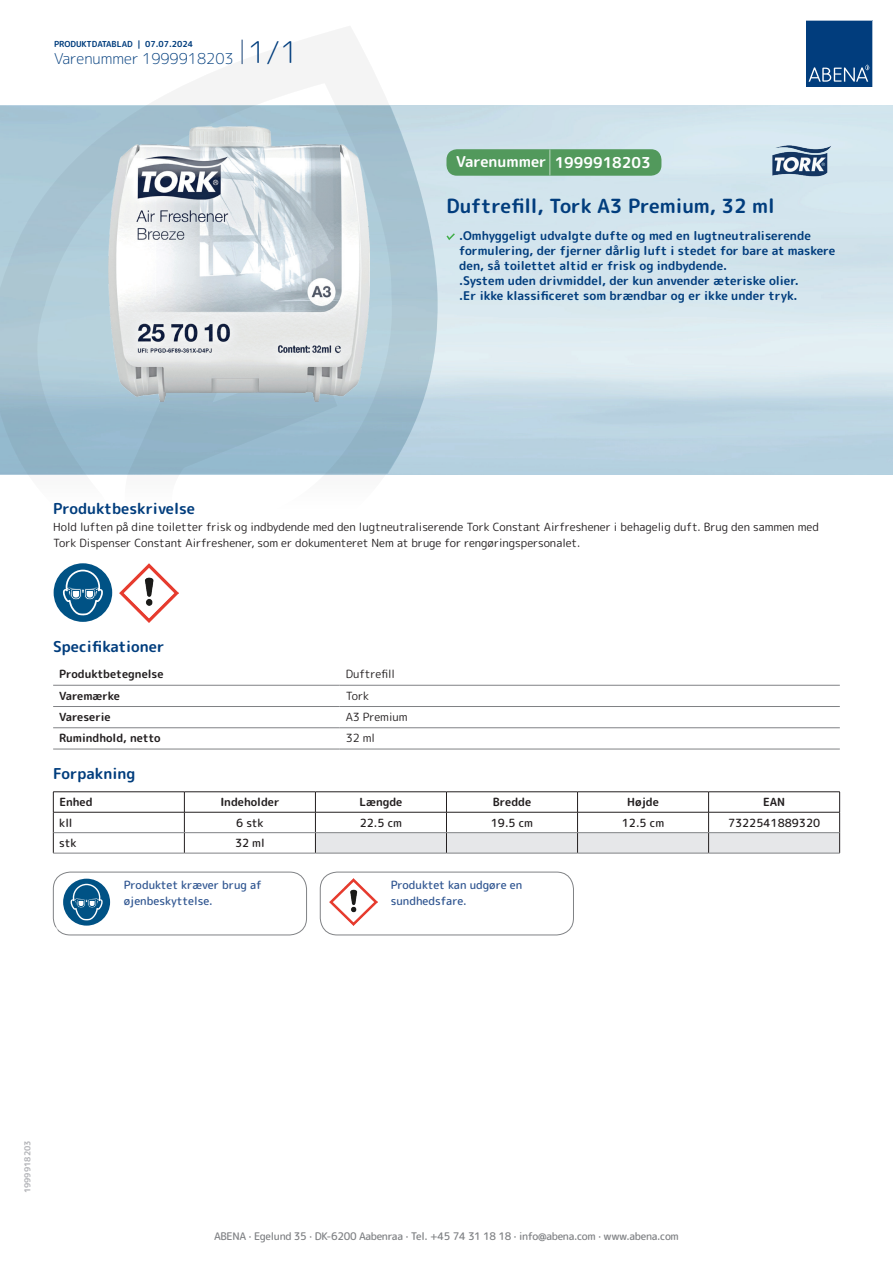
<style>
.page{position:relative;width:893px;height:1263px;background:#fff}
.page>*{position:absolute;margin:0;border:0;box-sizing:border-box;transform-origin:0 0}
.t1{font:700 19.5px "Rounded Mplus 1 c";color:#013d7d}
.t2{font:700 15px "Rounded Mplus 1 c";color:#013d7d}
.t3{font:300 15px "Rounded Mplus 1 c";color:#013d7d}
.t4{font:700 15px "Rounded Mplus 1 c";color:#fff}
.t5{font:700 12px/15px "Rounded Mplus 1 c";color:#013d7d}
.t6{font:11.25px/16.5px "Rounded Mplus 1 c";color:#231f20}
.t7{font:700 11.25px "Rounded Mplus 1 c";color:#231f20}
.t8{font:500 11.25px/16.5px "Rounded Mplus 1 c";color:#305691}
.t9{font:500 11.25px "Rounded Mplus 1 c";color:#231f20}
.t10{font:500 10.5px "Rounded Mplus 1 c";letter-spacing:-.03em;color:#808285}
.t11{font:700 10.5px "Rounded Mplus 1 c";color:#fff}
.t12{font:700 8.25px "Rounded Mplus 1 c";color:#013d7d}
.t13{font:700 8.25px "Rounded Mplus 1 c";color:#b2b3b7}
.s1{font-size:30px}
.s2{font-size:25.5px}
</style>
<div class="page">
<svg style="left:0;top:26px;width:439px;height:586px"></svg>
<svg style="left:0;top:106px;width:438px;height:368px;background:#a6c3d2"></svg>
<svg style="left:242px;top:40px;width:1px;height:24px"></svg>
<svg style="left:806px;top:20px;width:67px;height:67px;background:#144b86"></svg>
<img style="left:108px;top:127px;width:262px;height:275px">
<div style="left:54px;top:563px;width:58px;height:59px;background:#005285;border-radius:50%"></div>
<svg style="left:63px;top:563px;width:40px;height:52px"></svg>
<img style="left:119px;top:563px;width:59px;height:59px">
<hr style="left:53px;top:685px;width:287px;height:1px;background:#808285">
<hr style="left:340px;top:685px;width:500px;height:1px;background:#808285">
<hr style="left:53px;top:706px;width:287px;height:1px;background:#808285">
<hr style="left:340px;top:706px;width:500px;height:1px;background:#808285">
<hr style="left:53px;top:727px;width:287px;height:1px;background:#808285">
<hr style="left:340px;top:727px;width:500px;height:1px;background:#808285">
<hr style="left:53px;top:749px;width:287px;height:1px;background:#808285">
<hr style="left:340px;top:749px;width:500px;height:1px;background:#808285">
<hr style="left:53px;top:791px;width:131px;height:1px;background:#231f20">
<hr style="left:184px;top:791px;width:131px;height:1px;background:#231f20">
<hr style="left:315px;top:791px;width:131px;height:1px;background:#231f20">
<hr style="left:446px;top:791px;width:131px;height:1px;background:#231f20">
<hr style="left:577px;top:791px;width:132px;height:1px;background:#231f20">
<hr style="left:709px;top:791px;width:131px;height:1px;background:#231f20">
<hr style="left:53px;top:812px;width:131px;height:1px;background:#231f20">
<hr style="left:184px;top:812px;width:131px;height:1px;background:#231f20">
<svg style="left:53px;top:792px;width:1px;height:61px"></svg>
<svg style="left:184px;top:792px;width:1px;height:61px"></svg>
<svg style="left:315px;top:792px;width:525px;height:61px"></svg>
<hr style="left:54px;top:832px;width:130px;height:1px;background:#808285">
<hr style="left:184px;top:832px;width:131px;height:1px;background:#808285">
<hr style="left:315px;top:832px;width:131px;height:1px;background:#808285">
<hr style="left:446px;top:832px;width:131px;height:1px;background:#808285">
<hr style="left:577px;top:832px;width:132px;height:1px;background:#808285">
<hr style="left:709px;top:832px;width:130px;height:1px;background:#808285">
<hr style="left:53px;top:853px;width:131px;height:1px;background:#808285">
<hr style="left:184px;top:853px;width:131px;height:1px;background:#808285">
<hr style="left:315px;top:853px;width:131px;height:1px;background:#808285">
<hr style="left:446px;top:853px;width:131px;height:1px;background:#808285">
<hr style="left:577px;top:853px;width:132px;height:1px;background:#808285">
<hr style="left:709px;top:853px;width:131px;height:1px;background:#808285">
<div style="left:63px;top:879px;width:47px;height:47px;background:#005285;border-radius:50%"></div>
<svg style="left:71px;top:879px;width:32px;height:41px"></svg>
<div style="left:53px;top:872px;width:254px;height:63px;border:1px solid #808285;border-radius:17px"></div>
<img style="left:330px;top:878px;width:47px;height:48px">
<div style="left:320px;top:872px;width:254px;height:63px;border:1px solid #808285;border-radius:17px"></div>
<svg style="left:446px;top:233px;width:9px;height:7px"></svg>
<div style="left:446px;top:149px;width:215px;height:27px;background:#52995c;border-radius:10px"></div>
<img style="left:771px;top:144px;width:61px;height:34px">
<p class="t12" style="left:54px;top:38px;width:141px">PRODUKTDATABLAD | 07.07.2024</p>
<p class="t3" style="left:54px;top:48px;width:246px">Varenummer 1999918203 <span class="s1">1/1</span></p>
<p class="t4" style="left:456px;top:152px;width:196px">Varenummer <span class="s2">|</span> 1999918203</p>
<h1 class="t1" style="left:446px;top:192px;width:330px">Duftrefill, Tork A3 Premium, 32 ml</h1>
<p class="t5" style="left:459px;top:228px;width:378px">.Omhyggeligt udvalgte dufte og med en lugtneutraliserende formulering, der fjerner dårlig luft i stedet for bare at maskere den, så toilettet altid er frisk og indbydende.<br>.System uden drivmiddel, der kun anvender æteriske olier.<br>.Er ikke klassificeret som brændbar og er ikke under tryk.</p>
<p class="t2" style="left:53px;top:498px;width:143px">Produktbeskrivelse</p>
<p class="t6" style="left:53px;top:518px;width:767px">Hold luften på dine toiletter frisk og indbydende med den lugtneutraliserende Tork Constant Airfreshener i behagelig duft. Brug den sammen med<br>Tork Dispenser Constant Airfreshener, som er dokumenteret Nem at bruge for rengøringspersonalet.</p>
<p class="t2" style="left:53px;top:635px;width:113px">Specifikationer</p>
<p class="t7" style="left:59px;top:666px;width:106px">Produktbetegnelse</p>
<p class="t6" style="left:346px;top:666px;width:51px">Duftrefill</p>
<p class="t7" style="left:59px;top:688px;width:62px">Varemærke</p>
<p class="t6" style="left:346px;top:687px;width:25px">Tork</p>
<p class="t7" style="left:59px;top:709px;width:53px">Vareserie</p>
<p class="t6" style="left:346px;top:708px;width:64px">A3 Premium</p>
<p class="t7" style="left:59px;top:730px;width:103px">Rumindhold, netto</p>
<p class="t6" style="left:346px;top:730px;width:31px">32 ml</p>
<p class="t2" style="left:53px;top:763px;width:84px">Forpakning</p>
<p class="t7" style="left:59px;top:794px;width:35px">Enhed</p>
<p class="t7" style="left:220px;top:794px;width:61px">Indeholder</p>
<p class="t7" style="left:359px;top:794px;width:44px">Længde</p>
<p class="t7" style="left:493px;top:794px;width:40px">Bredde</p>
<p class="t7" style="left:627px;top:794px;width:33px">Højde</p>
<p class="t7" style="left:763px;top:794px;width:24px">EAN</p>
<p class="t9" style="left:59px;top:814px;width:15px">kll</p>
<p class="t9" style="left:236px;top:814px;width:29px">6 stk</p>
<p class="t9" style="left:360px;top:814px;width:44px">22.5 cm</p>
<p class="t9" style="left:491px;top:814px;width:44px">19.5 cm</p>
<p class="t9" style="left:622px;top:814px;width:44px">12.5 cm</p>
<p class="t9" style="left:728px;top:814px;width:94px">7322541889320</p>
<p class="t9" style="left:59px;top:835px;width:19px">stk</p>
<p class="t9" style="left:235px;top:835px;width:31px">32 ml</p>
<p class="t8" style="left:124px;top:876px;width:139px">Produktet kræver brug af øjenbeskyttelse.</p>
<p class="t8" style="left:391px;top:876px;width:133px">Produktet kan udgøre en sundhedsfare.</p>
<p class="t11" style="left:53px;top:924px;width:7px">*</p>
<p class="t13" style="left:22px;top:1193px;width:54px;rotate:-90deg">1999918203</p>
<p class="t10" style="left:214px;top:1229px;width:466px">ABENA · Egelund 35 · DK-6200 Aabenraa · Tel. +45 74 31 18 18 · info@abena.com · www.abena.com</p>
</div>
